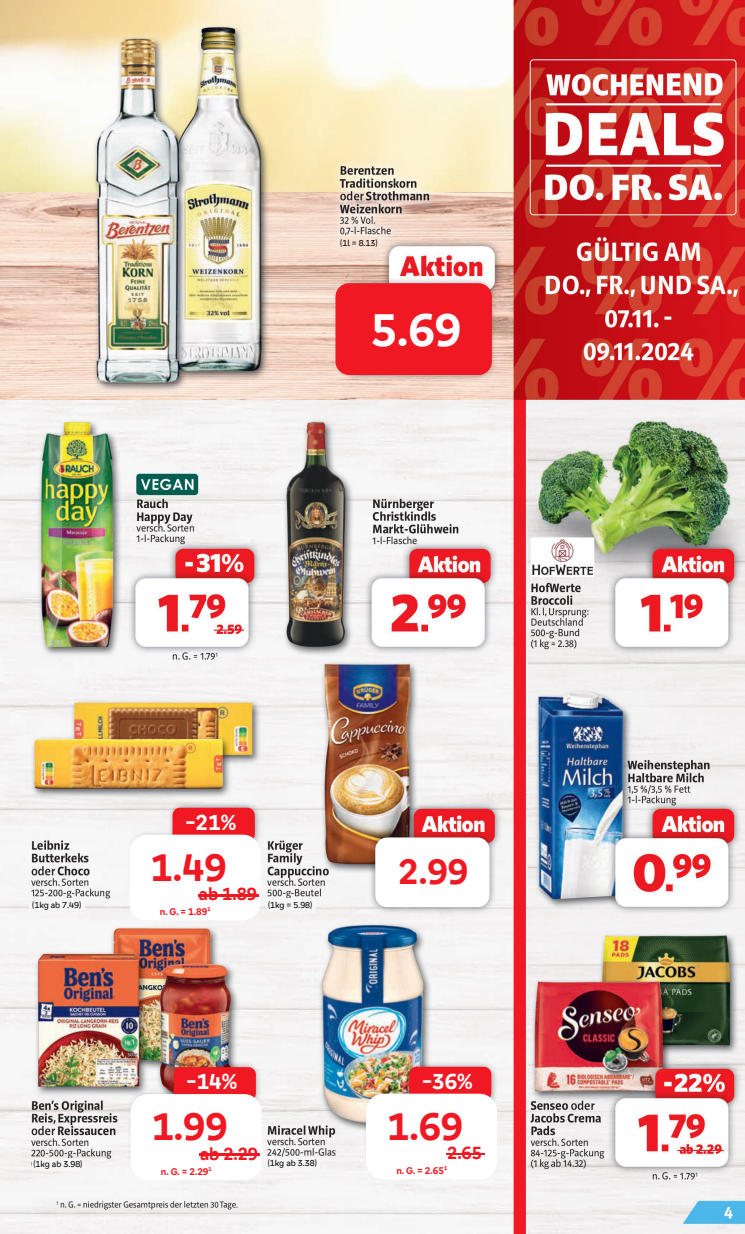
<style>
.page{position:relative;width:745px;height:1234px;background:#fff}
.page>*{position:absolute;margin:0;border:0;box-sizing:border-box;transform-origin:0 0}
.t1{font:700 47.25px "Genos GFG";color:#fff}
.t2{font:700 39.6px "Genos GFG";color:#f01923}
.t3{font:700 36.6px "Genos GFG";color:#f01923}
.t4{font:700 22.35px "Genos GFG";color:#fff}
.t5{font:700 18.15px "Genos GFG";color:#f01923}
.t6{font:700 10.05px "Genos GFG";color:#f01923}
.t7{font:8.85px "Genos GFG";color:#000}
</style>
<div class="page">
<img style="left:0;top:0;width:744px;height:1233px">
<div style="left:335px;top:283px;width:156px;height:92px;background:#f01923"></div>
<svg style="left:129px;top:807px;width:131px;height:113px"></svg>
<hr style="left:198px;top:893px;width:60px;height:3px;background:#f01923">
<svg style="left:130px;top:1066px;width:131px;height:113px"></svg>
<hr style="left:199px;top:1152px;width:60px;height:3px;background:#f01923">
<svg style="left:366px;top:1066px;width:130px;height:113px"></svg>
<hr style="left:446px;top:1152px;width:38px;height:2px;background:#f01923">
<svg style="left:375px;top:837px;width:114px;height:69px"></svg>
<div style="left:265px;top:1156px;width:54px;height:13px;background:#f6f6f6"></div>
<div style="left:32px;top:1157px;width:52px;height:12px;background:#f6f6f6"></div>
<div style="left:29px;top:898px;width:56px;height:12px;background:#f6f6f6"></div>
<div style="left:267px;top:898px;width:48px;height:12px;background:#f6f6f6"></div>
<div style="left:339px;top:236px;width:40px;height:13px;background:#fae2d3"></div>
<p class="t7" style="left:340px;top:237px;width:39px">(1l = 8.13)</p>
<h1 class="t1" style="left:370px;top:303px;width:92px">5.69</h1>
<h3 class="t4" style="left:185px;top:809px;width:52px">-21%</h3>
<h2 class="t2" style="left:150px;top:844px;width:77px">1.49</h2>
<h3 class="t5" style="left:199px;top:883px;width:60px">ab 1.89</h3>
<p class="t6" style="left:160px;top:905px;width:52px">n. G. = 1.89¹</p>
<p class="t7" style="left:32px;top:899px;width:50px">(1kg ab 7.49)</p>
<p class="t7" style="left:268px;top:899px;width:46px">(1kg = 5.98)</p>
<h3 class="t4" style="left:186px;top:1068px;width:52px">-14%</h3>
<h2 class="t2" style="left:152px;top:1103px;width:77px">1.99</h2>
<h3 class="t5" style="left:200px;top:1142px;width:60px">ab 2.29</h3>
<p class="t6" style="left:161px;top:1164px;width:52px">n. G. = 2.29¹</p>
<p class="t7" style="left:33px;top:1158px;width:50px">(1kg ab 3.98)</p>
<p class="t7" style="left:268px;top:1157px;width:50px">(1kg ab 3.38)</p>
<h3 class="t3" style="left:398px;top:850px;width:71px">2.99</h3>
<h3 class="t4" style="left:422px;top:1067px;width:52px">-36%</h3>
<h2 class="t2" style="left:387px;top:1102px;width:77px">1.69</h2>
<h3 class="t5" style="left:447px;top:1142px;width:36px">2.65</h3>
<p class="t6" style="left:396px;top:1164px;width:52px">n. G. = 2.65¹</p>
</div>
